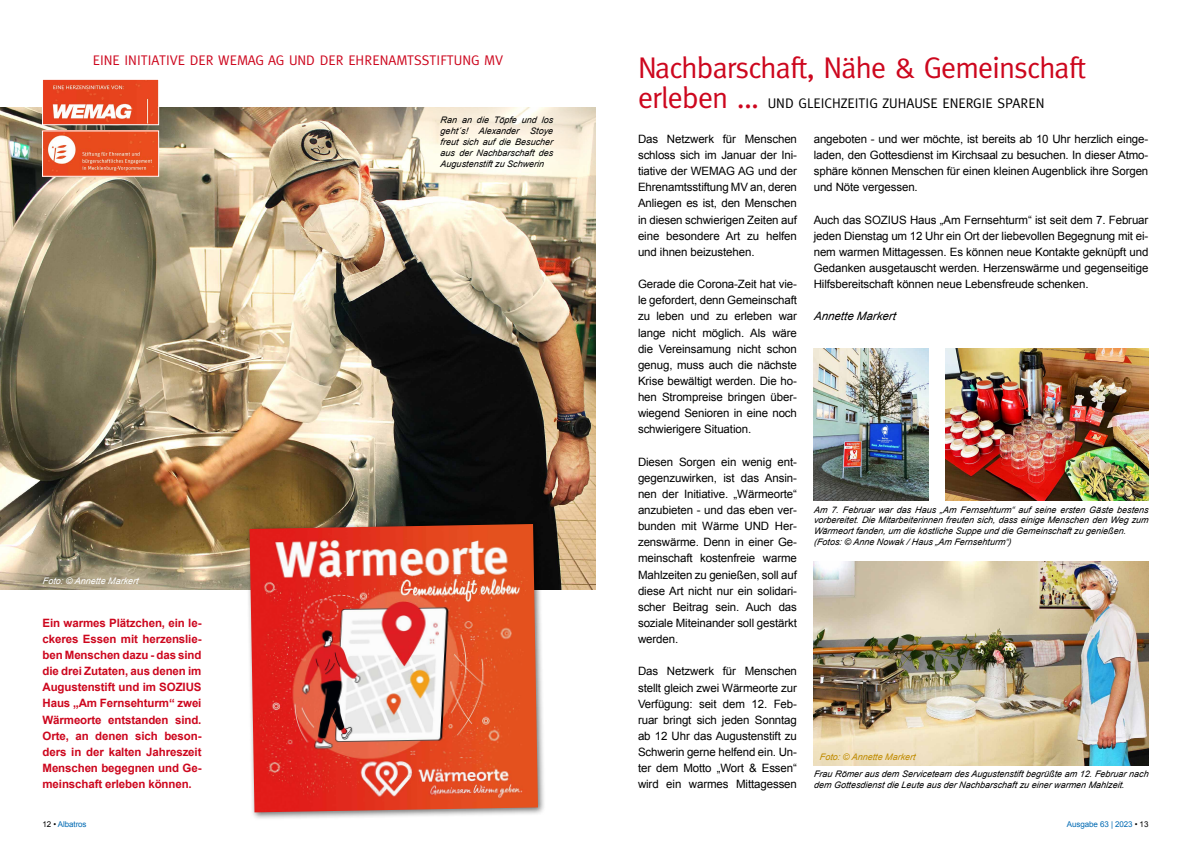
<style>
.page{position:relative;width:1191px;height:842px;background:#fff}
.page>*{position:absolute;margin:0;border:0;box-sizing:border-box;transform-origin:0 0}
.t1{font:30px "Meta";letter-spacing:-.025em;color:#cd071e}
.t2{font:14px "Meta";color:#cd071e}
.t3{font:14px "Meta";color:#000}
.t4{font:11.5px/16.1px "Arial";letter-spacing:-.01em;color:#000;text-align:justify}
.t5{font:700 11.5px/16.1px "Arial";letter-spacing:-.01em;color:#cd071e;text-align:justify}
.t6{font:italic 11.5px "Arial";color:#000}
.t7{font:italic 9px/10.8px "Arial";color:#000}
.t8{font:italic 9px "Arial";color:#c08b00}
.t9{font:italic 9px "Arial";color:#fff}
.t10{font:8px "Arial";letter-spacing:-.01em;color:#006ab3}
.s1{font-size:30px;color:#cd071e}
.s2{color:#000}
</style>
<div class="page">
<img style="left:0;top:108px;width:595px;height:482px">
<svg style="left:348px;top:65px;width:322px;height:126px"></svg>
<div style="left:245px;top:520px;width:301px;height:300px;background:#000;opacity:.55"></div>
<img style="left:249px;top:524px;width:289px;height:288px">
<img style="left:945px;top:349px;width:203px;height:151px">
<img style="left:813px;top:561px;width:335px;height:204px">
<img style="left:813px;top:349px;width:116px;height:151px">
<img style="left:44px;top:81px;width:113px;height:42px">
<div style="left:42px;top:79px;width:117px;height:46px;border:1px solid #fff"></div>
<img style="left:44px;top:132px;width:113px;height:43px">
<div style="left:42px;top:130px;width:117px;height:47px;border:1px solid #fff"></div>
<p class="t2" style="left:93px;top:52px;width:412px">EINE INITIATIVE DER WEMAG AG UND DER EHRENAMTSSTIFTUNG MV</p>
<p class="t9" style="left:43px;top:575px;width:97px">Foto: © Annette Markert</p>
<p class="t5" style="left:43px;top:615px;width:160px">Ein warmes Plätzchen, ein le&shy;ckeres Essen mit herzenslie&shy;ben Menschen dazu - das sind die drei Zutaten, aus denen im Augustenstift und im SOZIUS Haus „Am Fernsehturm“ zwei Wärmeorte entstanden sind.<br>Orte, an denen sich beson&shy;ders in der kalten Jahreszeit Menschen begegnen und Ge&shy;meinschaft erleben können.</p>
<p class="t7" style="left:440px;top:115px;width:116px">Ran an die Töp fe und los geht ´s! Alexander Stoye freut sich auf die Besucher aus der Nachbarschaft des<br>Augustenstift zu Schwerin</p>
<p class="t1" style="left:638px;top:50px;width:450px">Nachbarschaft, Nähe &amp; Gemeinschaft</p>
<p class="t3" style="left:638px;top:95px;width:408px"><span class="s1">erleben ...</span> UND GLEICHZEITIG ZUHAUSE ENERGIE SPAREN</p>
<p class="t4" style="left:638px;top:131px;width:160px">Das Netzwerk für Menschen schloss sich im Januar der Ini&shy;tiative der WEMAG AG und der Ehrenamtsstiftung MV an, deren Anliegen es ist, den Menschen in diesen schwierigen Zeiten auf eine besondere Art zu helfen und ihnen beizustehen.</p>
<p class="t4" style="left:638px;top:276px;width:160px">Gerade die Corona-Zeit hat vie&shy;le gefordert, denn Gemeinschaft zu leben und zu erleben war lange nicht möglich. Als wäre die Vereinsamung nicht schon genug, muss auch die nächste Krise bewältigt werden. Die ho&shy;hen Strompreise bringen über&shy;wiegend Senioren in eine noch schwierigere Situation.</p>
<p class="t4" style="left:638px;top:453px;width:160px">Diesen Sorgen ein wenig ent&shy;gegenzuwirken, ist das Ansin&shy;nen der Initiative. „Wärmeorte“ anzubieten - und das eben ver&shy;bunden mit Wärme UND Her&shy;zenswärme. Denn in einer Ge&shy;meinschaft kostenfreie warme Mahlzeiten zu genießen, soll auf diese Art nicht nur ein solidari&shy;scher Beitrag sein. Auch das soziale Miteinander soll gestärkt werden.</p>
<p class="t4" style="left:638px;top:663px;width:160px">Das Netzwerk für Menschen stellt gleich zwei Wärmeorte zur Verfügung: seit dem 12. Feb&shy;ruar bringt sich jeden Sonntag ab 12 Uhr das Augustenstift zu Schwerin gerne helfend ein. Un&shy;ter dem Motto „Wort &amp; Essen“ wird ein warmes Mittagessen</p>
<p class="t4" style="left:813px;top:131px;width:336px">angeboten - und wer möchte, ist bereits ab 10 Uhr herzlich einge&shy;laden, den Gottesdienst im Kirchsaal zu besuchen. In dieser Atmo&shy;sphäre können Menschen für einen kleinen Augenblick ihre Sorgen und Nöte vergessen.</p>
<p class="t4" style="left:813px;top:212px;width:336px">Auch das SOZIUS Haus „Am Fernsehturm“ ist seit dem 7. Februar jeden Dienstag um 12 Uhr ein Ort der liebevollen Begegnung mit ei&shy;nem warmen Mittagessen. Es können neue Kontakte geknüpft und Gedanken ausgetauscht werden. Herzenswärme und gegenseitige Hilfsbereitschaft können neue Lebensfreude schenken.</p>
<p class="t6" style="left:813px;top:309px;width:83px">Annette Markert</p>
<p class="t7" style="left:813px;top:504px;width:338px">Am 7. Februar war das Haus „Am Fernsehturm“ auf seine ersten Gäste bestens vorbereitet. Die Mitarbeiterinnen freuten sich, dass einige Menschen den Weg zum Wärmeort fanden, um die köstliche Supp e und die Gemeinschaft zu genießen. (Fotos: © Anne Nowak / Haus „Am Fernsehturm“)</p>
<p class="t8" style="left:819px;top:751px;width:97px">Foto: © Annette Markert</p>
<p class="t7" style="left:813px;top:769px;width:338px">Frau Römer aus dem Serviceteam des Augustenstift begrüßte am 12. Februar nach dem Gottesdienst die Leute aus der Nachbarschaft zu einer warmen Mahlzeit.</p>
<p class="t10" style="left:43px;top:819px;width:46px"><span class="s2">12 •</span> Albatros</p>
<p class="t10" style="left:1067px;top:819px;width:83px">Ausgabe 63 | 2023 <span class="s2">• 13</span></p>
</div>
